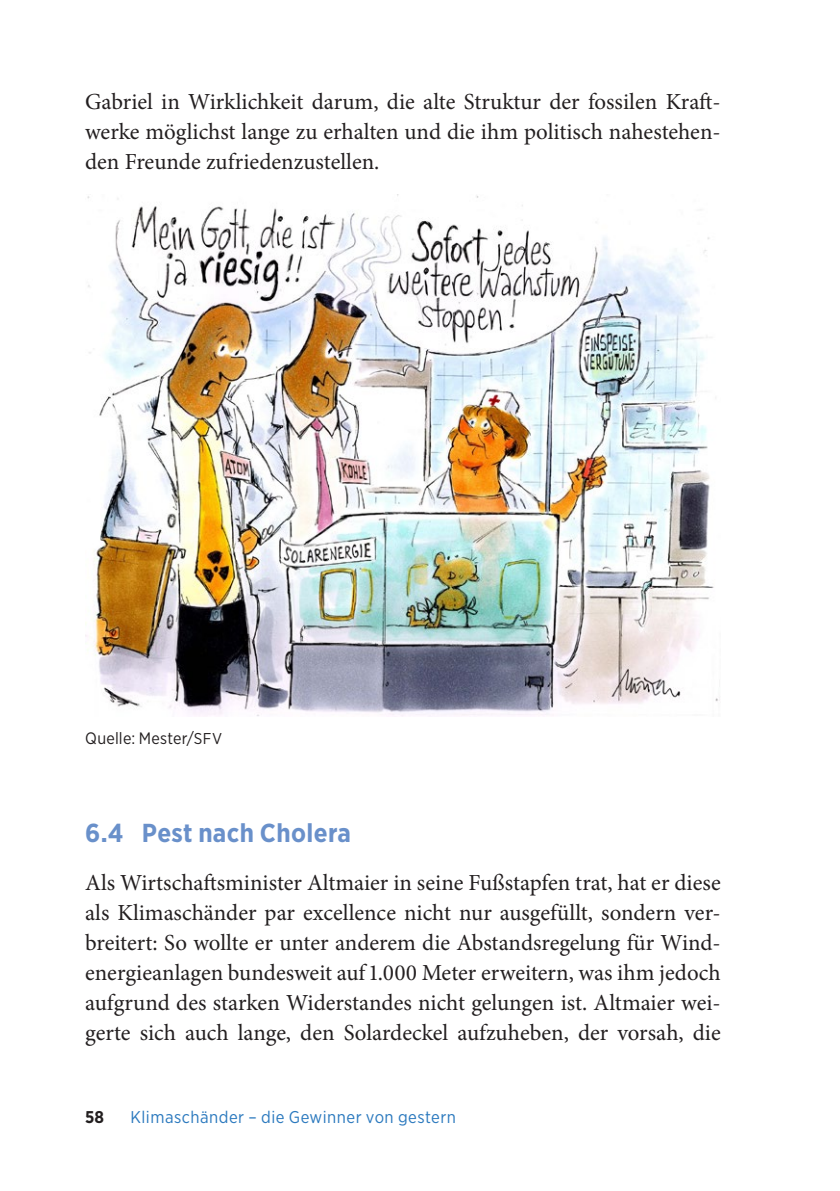
<style>
.page{position:relative;width:840px;height:1191px;background:#fff}
.page>*{position:absolute;margin:0;border:0;box-sizing:border-box;transform-origin:0 0}
.t1{font:700 26px "Gotham Narrow";letter-spacing:.015em;color:#6990ca}
.t2{font:23px/30px "Minion Pro";color:#231f20;text-align:justify}
.t3{font:17px "Gotham Narrow";letter-spacing:.03em;color:#2b79be}
.t4{font:700 17px "Gotham Narrow";color:#231f20}
.t5{font:16.4px "Gotham Narrow";letter-spacing:.015em;color:#231f20}
.s1{font-size:15.6px}
</style>
<div class="page">
<img style="left:85px;top:195px;width:635px;height:521px">
<p class="t2" style="left:85px;top:87px;width:636px">Gabriel in Wirklichkeit darum, die alte Struktur der fossilen Kraft&shy;werke möglichst lange zu erhalten und die ihm politisch nahestehen&shy;den Freunde zufriedenzustellen.</p>
<p class="t5" style="left:85px;top:728px;width:138px">Quelle: Mester/<span class="s1">SFV</span></p>
<p class="t1" style="left:85px;top:816px;width:267px">6.4 Pest nach Cholera</p>
<p class="t2" style="left:85px;top:867px;width:637px">Als Wirtschaftsminister Altmaier in seine Fußstapfen trat, hat er diese als Klimaschänder par excellence nicht nur ausgefüllt, sondern ver&shy;breitert: So wollte er unter anderem die Abstandsregelung für Wind&shy;energieanlagen bundesweit auf 1.000 Meter erweitern, was ihm jedoch aufgrund des starken Widerstandes nicht gelungen ist. Altmaier wei&shy;gerte sich auch lange, den Solardeckel aufzuheben, der vorsah, die</p>
<p class="t4" style="left:85px;top:1106px;width:20px">58</p>
<p class="t3" style="left:130px;top:1106px;width:327px">Klimaschänder – die Gewinner von gestern</p>
</div>
